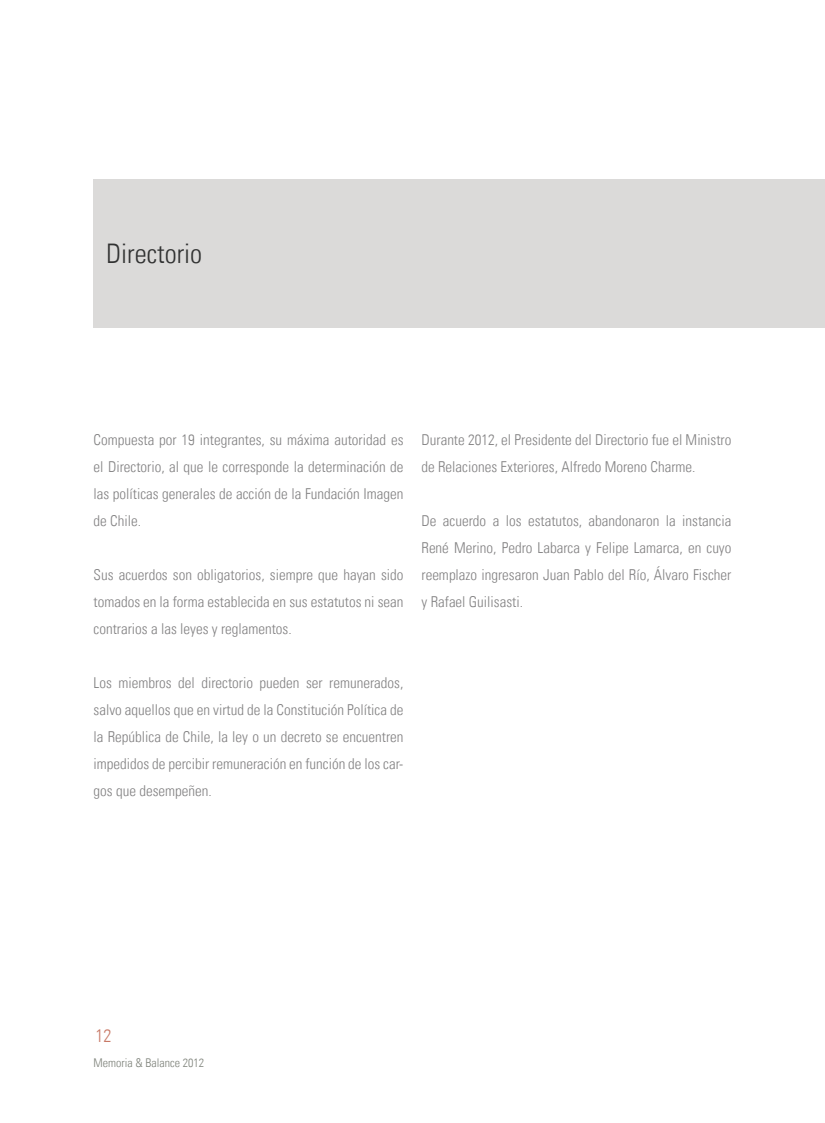
<style>
.page{position:relative;width:825px;height:1123px;background:#fff}
.page>*{position:absolute;margin:0;border:0;box-sizing:border-box;transform-origin:0 0}
.t1{font:300 condensed 27px "Univers LT";color:#313232}
.t2{font:300 condensed 18px "Univers LT";color:#c87966}
.t3{font:300 condensed 15px/27px "Univers LT";color:#838283;text-align:justify}
.t4{font:300 condensed 12px "Univers LT";color:#7e827a}
</style>
<div class="page">
<div style="left:94px;top:179px;width:731px;height:148px;background:#dbdad9"></div>
<h1 class="t1" style="left:106px;top:237px;width:97px">Directorio</h1>
<p class="t3" style="left:94px;top:426px;width:311px">Compuesta por 19 integrantes, su máxima autoridad es el Directorio, al que le corresponde la determinación de las políticas generales de acción de la Fundación Imagen de Chile.</p>
<p class="t3" style="left:94px;top:561px;width:311px">Sus acuerdos son obligatorios, siempre que hayan sido tomados en la forma establecida en sus estatutos ni sean contrarios a las leyes y reglamentos.</p>
<p class="t3" style="left:94px;top:669px;width:311px">Los miembros del directorio pueden ser remunerados, salvo aquellos que en virtud de la Constitución Política de la República de Chile, la ley o un decreto se encuentren impedidos de percibir remuneración en función de los car&shy;gos que desempeñen.</p>
<p class="t3" style="left:421px;top:426px;width:311px">Durante 2012, el Presidente del Directorio fue el Ministro de Relaciones Exteriores, Alfredo Moreno Charme.</p>
<p class="t3" style="left:421px;top:507px;width:311px">De acuerdo a los estatutos, abandonaron la instancia René Merino, Pedro Labarca y Felipe Lamarca, en cuyo reemplazo ingresaron Juan Pablo del Río, Álvaro Fischer y Rafael Guilisasti.</p>
<p class="t2" style="left:96px;top:1025px;width:17px">12</p>
<p class="t4" style="left:94px;top:1055px;width:112px">Memoria &amp; Balance 2012</p>
</div>
